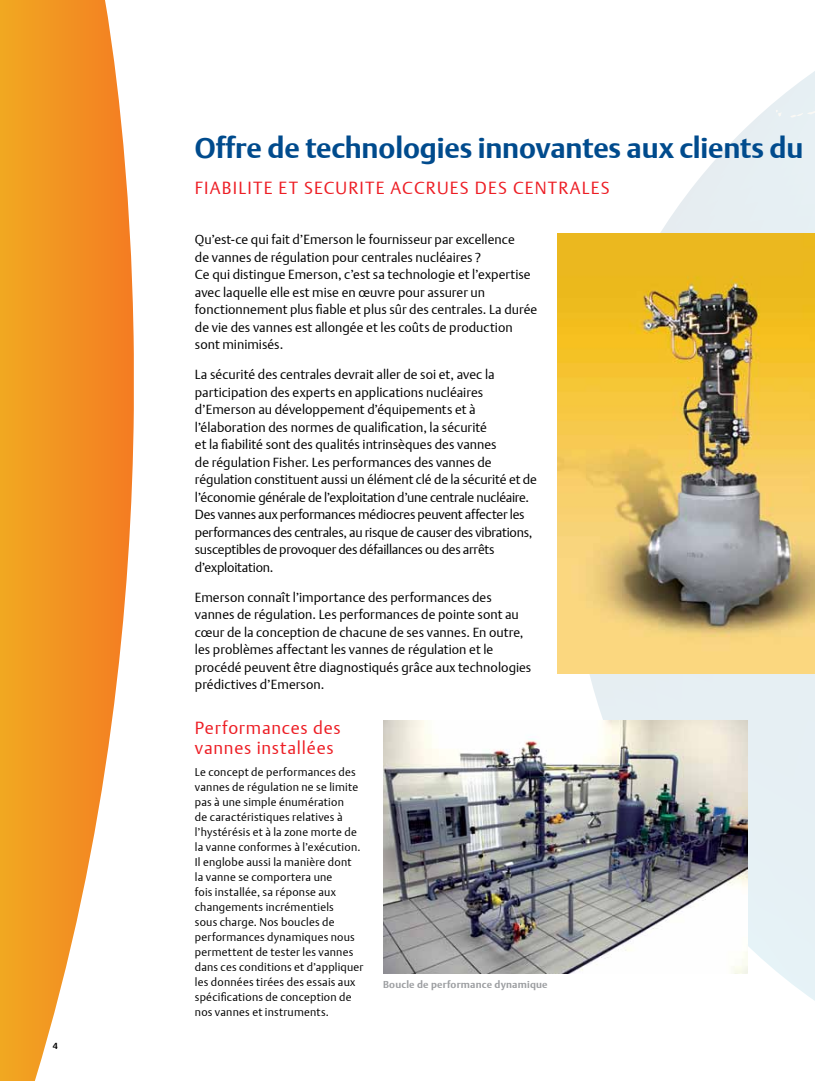
<style>
.page{position:relative;width:815px;height:1081px;background:#fff}
.page>*{position:absolute;margin:0;border:0;box-sizing:border-box;transform-origin:0 0}
.t1{font:700 28.75px "DTL Argo T";letter-spacing:-.005em;color:#004b8d}
.t2{font:17.5px/20px "DTL Argo T Light";letter-spacing:.05em;color:#ed1d24}
.t3{font:17.5px "DTL Argo T Light";letter-spacing:.07em;color:#ed1d24}
.t4{font:13.12px/17.5px "DTL Argo T Light";color:#000}
.t5{font:11.25px/15px "DTL Argo T Light";letter-spacing:.015em;color:#000}
.t6{font:700 10px "DTL Argo T";letter-spacing:.02em;color:#9d9fa2}
.t7{font:700 8.75px "DTL Argo T";color:#000}
</style>
<div class="page">
<svg style="left:573px;top:90px;width:242px;height:911px"></svg>
<svg style="left:776px;top:110px;width:6px;height:7px"></svg>
<svg style="left:790px;top:71px;width:25px;height:70px;background:#e9f1f4"></svg>
<svg style="left:0;top:0;width:134px;height:1081px"></svg>
<img style="left:557px;top:234px;width:258px;height:439px">
<img style="left:383px;top:720px;width:365px;height:253px">
<p class="t7" style="left:53px;top:1040px;width:6px">4</p>
<h1 class="t1" style="left:195px;top:131px;width:610px">Offre de technologies innovantes aux clients du</h1>
<h2 class="t2" style="left:195px;top:178px;width:47px">Fiabilit</h2>
<h2 class="t3" style="left:264px;top:178px;width:347px">E et sEcuritE accrues des centrales</h2>
<p class="t4" style="left:195px;top:231px;width:344px">Qu’est-ce qui fait d’Emerson le fournisseur par excellence<br>de vannes de régulation pour centrales nucléaires ?<br>Ce qui distingue Emerson, c’est sa technologie et l’expertise avec laquelle elle est mise en œuvre pour assurer un fonctionnement plus fiable et plus sûr des centrales. La durée de vie des vannes est allongée et les coûts de production sont minimisés.</p>
<p class="t4" style="left:195px;top:365px;width:344px">La sécurité des centrales devrait aller de soi et, avec la participation des experts en applications nucléaires d’Emerson au développement d’équipements et à l’élaboration des normes de qualification, la sécurité<br>et la fiabilité sont des qualités intrinsèques des vannes<br>de régulation Fisher. Les performances des vannes de régulation constituent aussi un élément clé de la sécurité et de l’économie générale de l’exploitation d’une centrale nucléaire.<br>Des vannes aux performances médiocres peuvent affecter les performances des centrales, au risque de causer des vibrations, susceptibles de provoquer des défaillances ou des arrêts d’exploitation.</p>
<p class="t4" style="left:195px;top:588px;width:338px">Emerson connaît l’importance des performances des vannes de régulation. Les performances de pointe sont au cœur de la conception de chacune de ses vannes. En outre, les problèmes affectant les vannes de régulation et le procédé peuvent être diagnostiqués grâce aux technologies prédictives d’Emerson.</p>
<h2 class="t2" style="left:195px;top:717px;width:147px">Performances des vannes installées</h2>
<p class="t5" style="left:195px;top:764px;width:170px">Le concept de performances des vannes de régulation ne se limite pas à une simple énumération<br>de caractéristiques relatives à l’hystérésis et à la zone morte de la vanne conformes à l’exécution.<br>Il englobe aussi la manière dont<br>la vanne se comportera une<br>fois installée, sa réponse aux changements incrémentiels<br>sous charge. Nos boucles de performances dynamiques nous permettent de tester les vannes dans ces conditions et d’appliquer les données tirées des essais aux spécifications de conception de nos vannes et instruments.</p>
<p class="t6" style="left:383px;top:978px;width:166px">Boucle de performance dynamique</p>
</div>
